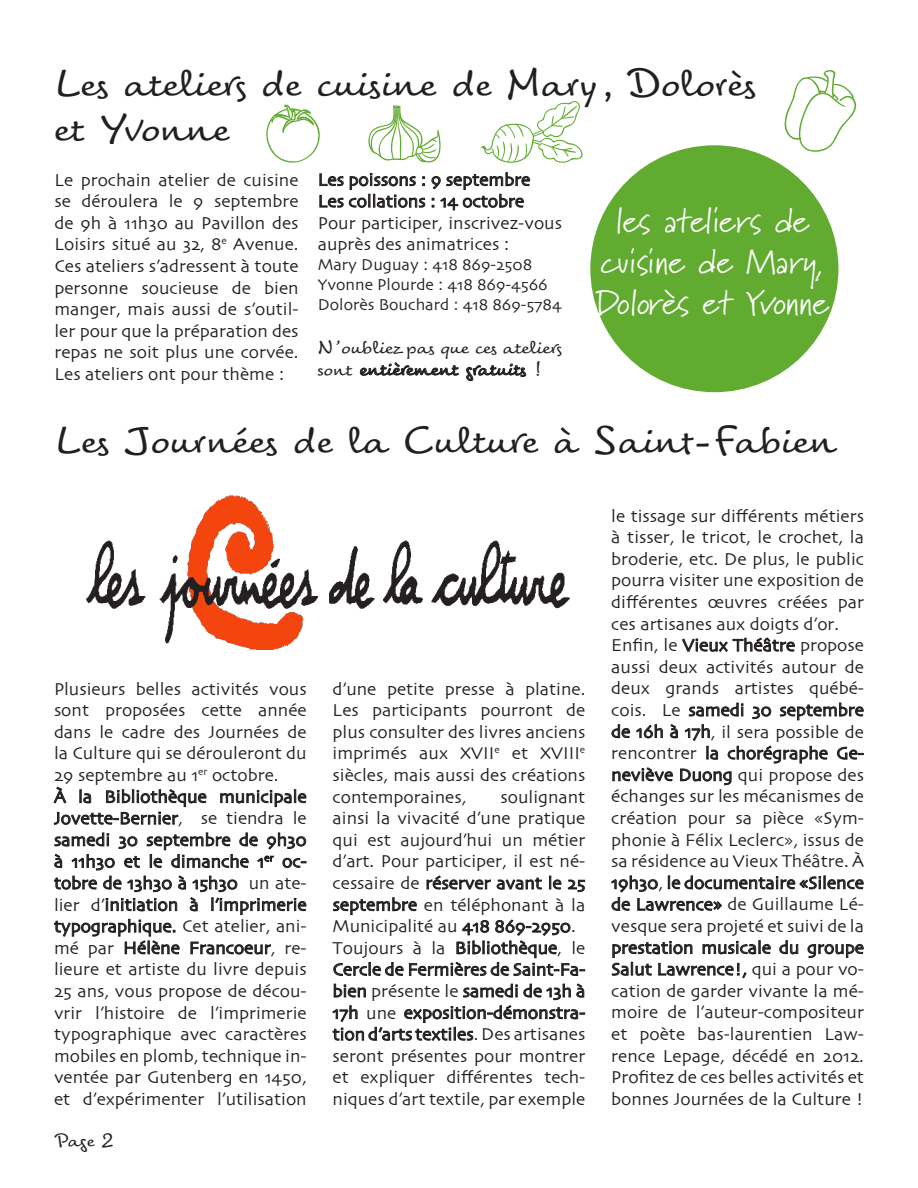
<style>
.page{position:relative;width:918px;height:1188px;background:#fff}
.page>*{position:absolute;margin:0;border:0;box-sizing:border-box;transform-origin:0 0}
.t1{font:37.5px/45px "Tornac";color:#231f20}
.t2{font:34.2px/41.1px "Marydale";color:#fff;text-align:center}
.t3{font:18px/21.6px "Skia";color:#231f20}
.t4{font:18px/21.6px "Tornac";color:#231f20}
.t5{font:16.5px/19.8px "Skia";color:#231f20}
</style>
<div class="page">
<svg style="left:332px;top:875px;width:253px;height:166px"></svg>
<svg style="left:360px;top:362px;width:99px;height:14px"></svg>
<svg style="left:466px;top:363px;width:60px;height:18px"></svg>
<svg style="left:682px;top:637px;width:113px;height:15px"></svg>
<svg style="left:611px;top:702px;width:253px;height:84px"></svg>
<svg style="left:611px;top:875px;width:253px;height:104px"></svg>
<svg style="left:53px;top:786px;width:254px;height:169px"></svg>
<img style="left:86px;top:495px;width:484px;height:155px">
<div style="left:590px;top:145px;width:248px;height:247px;background:#61ab30;border-radius:50%"></div>
<svg style="left:784px;top:70px;width:73px;height:82px"></svg>
<svg style="left:266px;top:101px;width:317px;height:110px"></svg>
<h1 class="t1" style="left:54px;top:63px;width:704px">Les ateliers de cuisine de Mary, Dolorès et Yvonne</h1>
<p class="t3" style="left:54px;top:170px;width:246px;text-align:justify">Le prochain atelier de cuisine se déroulera le 9 septembre de 9h à 11h30 au Pavillon des Loisirs situé au 32, 8<sup>e</sup> Avenue.<br>Ces ateliers s’adressent à toute personne soucieuse de bien manger, mais aussi de s’outil&shy;ler pour que la préparation des repas ne soit plus une corvée.<br>Les ateliers ont pour thème :</p>
<p class="t3" style="left:318px;top:170px;width:246px">Les poissons : 9 septembre<br>Les collations : 14 octobre<br>Pour participer, inscrivez-vous auprès des animatrices :</p>
<p class="t5" style="left:318px;top:256px;width:245px">Mary Duguay : 418 869-2508<br>Yvonne Plourde : 418 869-4566<br>Dolorès Bouchard : 418 869-5784</p>
<p class="t4" style="left:318px;top:337px;width:246px">N’oubliez pas que ces ateliers sont entièrement gratuits !</p>
<h2 class="t2" style="left:596px;top:200px;width:235px">les ateliers de cuisine de Mary,<br>Dolorès et Yvonne</h2>
<h1 class="t1" style="left:55px;top:420px;width:783px">Les Journées de la Culture à Saint-Fabien</h1>
<p class="t3" style="left:54px;top:679px;width:254px">Plusieurs belles activités vous sont proposées cette année dans le cadre des Journées de la Culture qui se dérouleront du<br>29 septembre au 1<sup>er</sup> octobre.<br>À la Bibliothèque municipale<br>Jovette-Bernier, se tiendra le samedi 30 septembre de 9h30 à 11h30 et le dimanche 1<sup>er</sup> oc&shy;tobre de 13h30 à 15h30 un ate&shy;lier d’initiation à l’imprimerie typographique. Cet atelier, ani&shy;mé par Hélène Francoeur, re&shy;lieure et artiste du livre depuis<br>25 ans, vous propose de décou&shy;vrir l’histoire de l’imprimerie typographique avec caractères mobiles en plomb, technique in&shy;ventée par Gutenberg en 1450, et d’expérimenter l’utilisation</p>
<p class="t4" style="left:54px;top:1131px;width:61px">Page 2</p>
<p class="t3" style="left:333px;top:679px;width:254px;text-align:justify">d’une petite presse à platine.<br>Les participants pourront de plus consulter des livres anciens imprimés aux XVII<sup>e</sup> et XVIII<sup>e </sup>siècles, mais aussi des créations contemporaines,</p>
<p class="t3" style="left:333px;top:787px;width:254px;text-indent:168px">soulignant ainsi la vivacité d’une pratique qui est aujourd’hui un métier d’art. Pour participer, il est né&shy;cessaire de réserver avant le 25 septembre en téléphonant à la<br>Municipalité au 418 869-2950.<br>Toujours à la Bibliothèque, le<br>Cercle de Fermières de Saint-Fa&shy;bien présente le samedi de 13h à<br>17h une exposition-démonstra&shy;tion d’arts textiles. Des artisanes seront présentes pour montrer et expliquer différentes tech&shy;niques d’art textile, par exemple</p>
<p class="t3" style="left:611px;top:506px;width:254px">le tissage sur différents métiers à tisser, le tricot, le crochet, la broderie, etc. De plus, le public pourra visiter une exposition de différentes œuvres créées par ces artisanes aux doigts d’or.<br>Enfin, le Vieux Théâtre propose aussi deux activités autour de deux grands artistes québé&shy;cois. Le samedi 30 septembre de 16h à 17h, il sera possible de rencontrer la chorégraphe Ge&shy;neviève Duong qui propose des échanges sur les mécanismes de création pour sa pièce «Sym&shy;phonie à Félix Leclerc», issus de sa résidence au Vieux Théâtre. À<br>19h30, le documentaire «Silence de Lawrence» de Guillaume Lé&shy;vesque sera projeté et suivi de la prestation musicale du groupe<br>Salut Lawrence!, qui a pour vo&shy;cation de garder vivante la mé&shy;moire de l’auteur-compositeur et poète bas-laurentien Law&shy;rence Lepage, décédé en 2012.<br>Profitez de ces belles activités et bonnes Journées de la Culture !</p>
</div>
